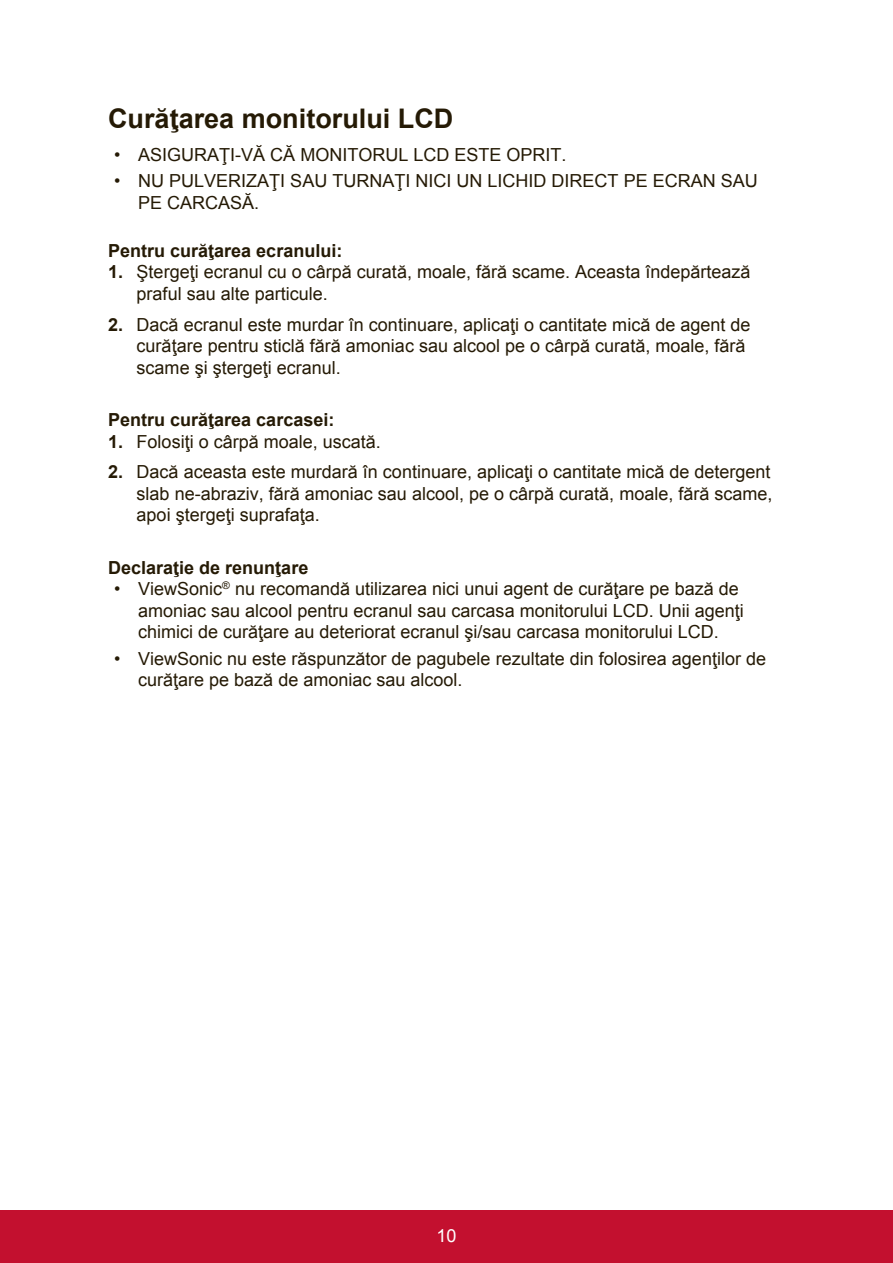
<style>
.page{position:relative;width:893px;height:1263px;background:#fff}
.page>*{position:absolute;margin:0;border:0;box-sizing:border-box;transform-origin:0 0}
.t1{font:700 27px "Arial";color:#251a05}
.t2{font:18px/21.6px "Arial";color:#251a05}
.t3{font:700 18px "Arial";color:#251a05}
.t4{font:18px "Arial";color:#fff}
.s1{font-weight:700}
</style>
<div class="page">
<div style="left:0;top:1210px;width:892px;height:53px;background:#c3102f"></div>
<h1 class="t1" style="left:108px;top:100px;width:347px">Curăţarea monitorului LCD</h1>
<p class="t2" style="left:114px;top:144px;width:454px">• ASIGURAŢI-VĂ CĂ MONITORUL LCD ESTE OPRIT.</p>
<p class="t2" style="left:138px;top:170px;width:621px;text-indent:-24px">• NU PULVERIZAŢI SAU TURNAŢI NICI UN LICHID DIRECT PE ECRAN SAU<br>PE CARCASĂ.</p>
<p class="t3" style="left:108px;top:238px;width:236px">Pentru curăţarea ecranului:</p>
<p class="t2" style="left:136px;top:261px;width:615px;text-indent:-28px"><span class="s1">1.</span> Ştergeţi ecranul cu o cârpă curată, moale, fără scame. Aceasta îndepărtează praful sau alte particule.</p>
<p class="t2" style="left:136px;top:314px;width:615px;text-indent:-28px"><span class="s1">2.</span> Dacă ecranul este murdar în continuare, aplicaţi o cantitate mică de agent de curăţare pentru sticlă fără amoniac sau alcool pe o cârpă curată, moale, fără scame şi ştergeţi ecranul.</p>
<p class="t3" style="left:108px;top:408px;width:228px">Pentru curăţarea carcasei:</p>
<p class="t2" style="left:108px;top:431px;width:274px"><span class="s1">1.</span> Folosiţi o cârpă moale, uscată.</p>
<p class="t2" style="left:136px;top:461px;width:637px;text-align:justify;text-indent:-28px"><span class="s1">2.</span> Dacă aceasta este murdară în continuare, aplicaţi o cantitate mică de detergent slab ne-abraziv, fără amoniac sau alcool, pe o cârpă curată, moale, fără scame, apoi ştergeţi suprafaţa.</p>
<p class="t3" style="left:108px;top:555px;width:202px">Declaraţie de renunţare</p>
<p class="t2" style="left:138px;top:578px;width:607px;text-indent:-24px">• ViewSonic<sup>®</sup> nu recomandă utilizarea nici unui agent de curăţare pe bază de amoniac sau alcool pentru ecranul sau carcasa monitorului LCD. Unii agenţi chimici de curăţare au deteriorat ecranul şi/sau carcasa monitorului LCD.</p>
<p class="t2" style="left:138px;top:647px;width:629px;text-indent:-24px">• ViewSonic nu este răspunzător de pagubele rezultate din folosirea agenţilor de curăţare pe bază de amoniac sau alcool.</p>
<p class="t4" style="left:436px;top:1223px;width:22px">10</p>
</div>
